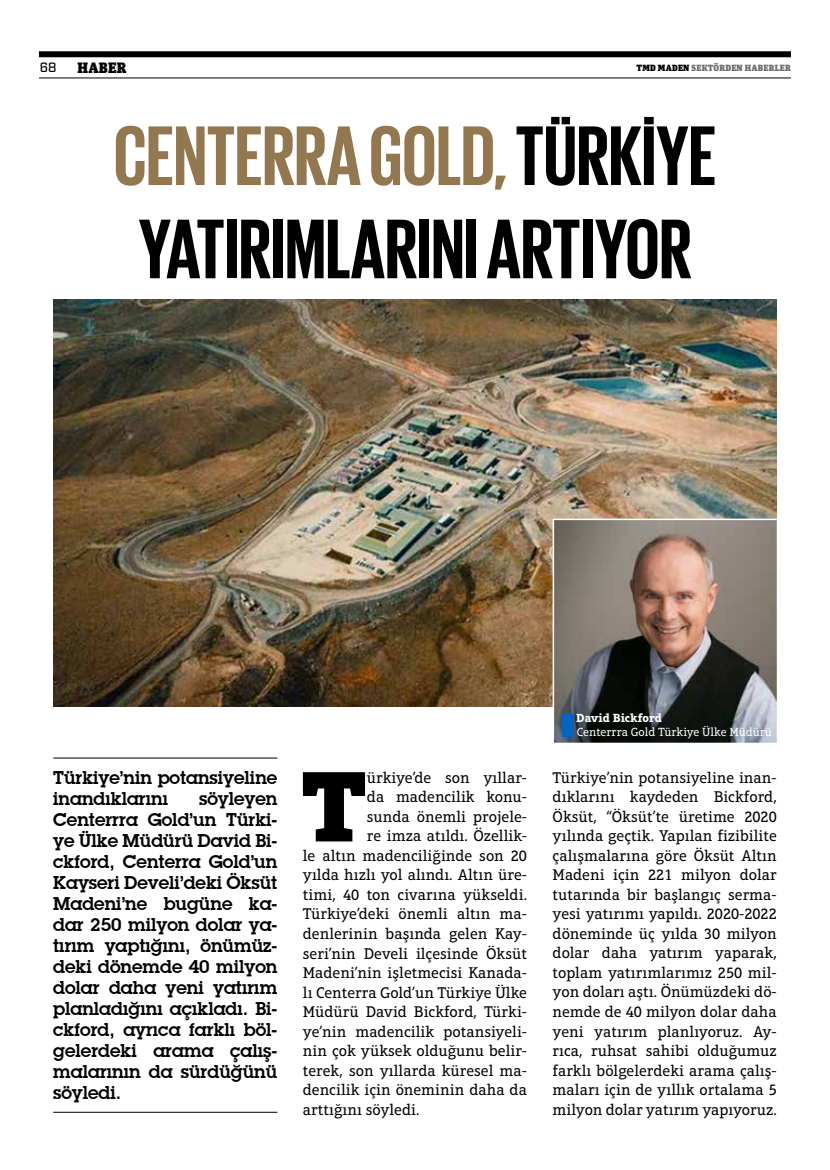
<style>
.page{position:relative;width:830px;height:1170px;background:#fff}
.page>*{position:absolute;margin:0;border:0;box-sizing:border-box;transform-origin:0 0}
.t1{font:900 101.85px "Aptifer Slab LT Pro";color:#000}
.t2{font:700 86.4px/93.2px "Giorgio Sans";color:#000}
.t3{font:700 18px/21px "Lubalin Graph";color:#000}
.t4{font:15.75px/19.5px "Aptifer Slab LT Pro";color:#000;text-align:justify}
.t5{font:900 15px "Unit Slab Pro";letter-spacing:.02em;color:#000}
.t6{font:500 13.5px "Industry";color:#000}
.t7{font:12px "Aptifer Slab LT Pro";letter-spacing:-.005em;color:#fff}
.t8{font:700 12px "Aptifer Slab LT Pro";color:#fff}
.t9{font:900 9px "Unit Slab Pro";letter-spacing:.02em;color:#706f6f}
.s1{color:#000}
.s2{color:#93774f}
</style>
<div class="page">
<hr style="left:53px;top:757px;width:224px;height:1px;background:#000">
<hr style="left:53px;top:1111px;width:224px;height:1px;background:#000">
<img style="left:53px;top:299px;width:723px;height:407px">
<img style="left:555px;top:521px;width:219px;height:220px">
<div style="left:552px;top:518px;width:225px;height:226px;border:2px solid #fff"></div>
<div style="left:561px;top:713px;width:12px;height:23px;background:#0563c1"></div>
<div style="left:39px;top:51px;width:751px;height:6px;background:#000"></div>
<hr style="left:39px;top:78px;width:751px;height:1px;background:#000">
<p class="t6" style="left:40px;top:60px;width:18px">68</p>
<p class="t5" style="left:77px;top:57px;width:51px">HABER</p>
<p class="t9" style="left:636px;top:61px;width:156px"><span class="s1">TMD MADEN</span> SEKTÖRDEN HABERLER</p>
<h2 class="t2" style="left:114px;top:107px;width:603px"><span class="s2">CENTERRA GOLD,</span> TÜRKİYE<br>YATIRIMLARINI ARTIYOR</h2>
<p class="t3" style="left:53px;top:766px;width:225px">Türkiye’nin potansiyeline inandıklarını</p>
<p class="t3" style="left:53px;top:787px;width:225px;text-align:justify;text-indent:146px">söyleyen Centerrra Gold’un Türki&shy;ye Ülke Müdürü David Bi&shy;ckford, Centerra Gold’un Kayseri Develi’deki Öksüt Madeni’ne bugüne ka&shy;dar 250 milyon dolar ya&shy;tırım yaptığını, önümüz&shy;deki dönemde 40 milyon dolar daha yeni yatırım planladığını açıkladı. Bi&shy;ckford, ayrıca farklı böl&shy;gelerdeki arama çalış&shy;malarının da sürdüğünü söyledi.</p>
<h1 class="t1" style="left:301px;top:743px;width:67px">T</h1>
<p class="t4" style="left:367px;top:767px;width:162px">ürkiye’de son yıllar-</p>
<p class="t4" style="left:367px;top:787px;width:162px">da madencilik konu-</p>
<p class="t4" style="left:367px;top:806px;width:162px">sunda önemli projele-</p>
<p class="t4" style="left:367px;top:826px;width:162px">re imza atıldı. Özellik-</p>
<p class="t4" style="left:303px;top:845px;width:225px">le altın madenciliğinde son 20</p>
<p class="t4" style="left:303px;top:865px;width:225px">yılda hızlı yol alındı. Altın üre-</p>
<p class="t4" style="left:303px;top:884px;width:225px">timi, 40 ton civarına yükseldi.</p>
<p class="t4" style="left:303px;top:904px;width:225px">Türkiye’deki önemli altın ma-</p>
<p class="t4" style="left:303px;top:923px;width:225px">denlerinin başında gelen Kay-</p>
<p class="t4" style="left:303px;top:943px;width:225px">seri’nin Develi ilçesinde Öksüt</p>
<p class="t4" style="left:303px;top:962px;width:225px">Madeni’nin işletmecisi Kanada-</p>
<p class="t4" style="left:303px;top:982px;width:225px">lı Centerra Gold’un Türkiye Ülke</p>
<p class="t4" style="left:303px;top:1001px;width:225px">Müdürü David Bickford, Türki-</p>
<p class="t4" style="left:303px;top:1021px;width:225px">ye’nin madencilik potansiyeli-</p>
<p class="t4" style="left:303px;top:1040px;width:225px">nin çok yüksek olduğunu belir-</p>
<p class="t4" style="left:303px;top:1060px;width:225px">terek, son yıllarda küresel ma-</p>
<p class="t4" style="left:303px;top:1079px;width:225px">dencilik için öneminin daha da</p>
<p class="t4" style="left:303px;top:1099px;width:118px">arttığını söyledi.</p>
<p class="t8" style="left:576px;top:710px;width:87px">David Bickford</p>
<p class="t7" style="left:576px;top:725px;width:197px">Centerrra Gold Türkiye Ülke Müdürü</p>
<p class="t4" style="left:552px;top:767px;width:225px">Türkiye’nin potansiyeline inan&shy;dıklarını kaydeden Bickford, Öksüt, “Öksüt’te üretime 2020 yılında geçtik. Yapılan fizibilite çalışmalarına göre Öksüt Altın Madeni için 221 milyon dolar tutarında bir başlangıç serma&shy;yesi yatırımı yapıldı. 2020-2022 döneminde üç yılda 30 milyon dolar daha yatırım yaparak, toplam yatırımlarımız 250 mil&shy;yon doları aştı. Önümüzdeki dö&shy;nemde de 40 milyon dolar daha yeni yatırım planlıyoruz. Ay&shy;rıca, ruhsat sahibi olduğumuz farklı bölgelerdeki arama çalış&shy;maları için de yıllık ortalama 5 milyon dolar yatırım yapıyoruz.</p>
</div>
